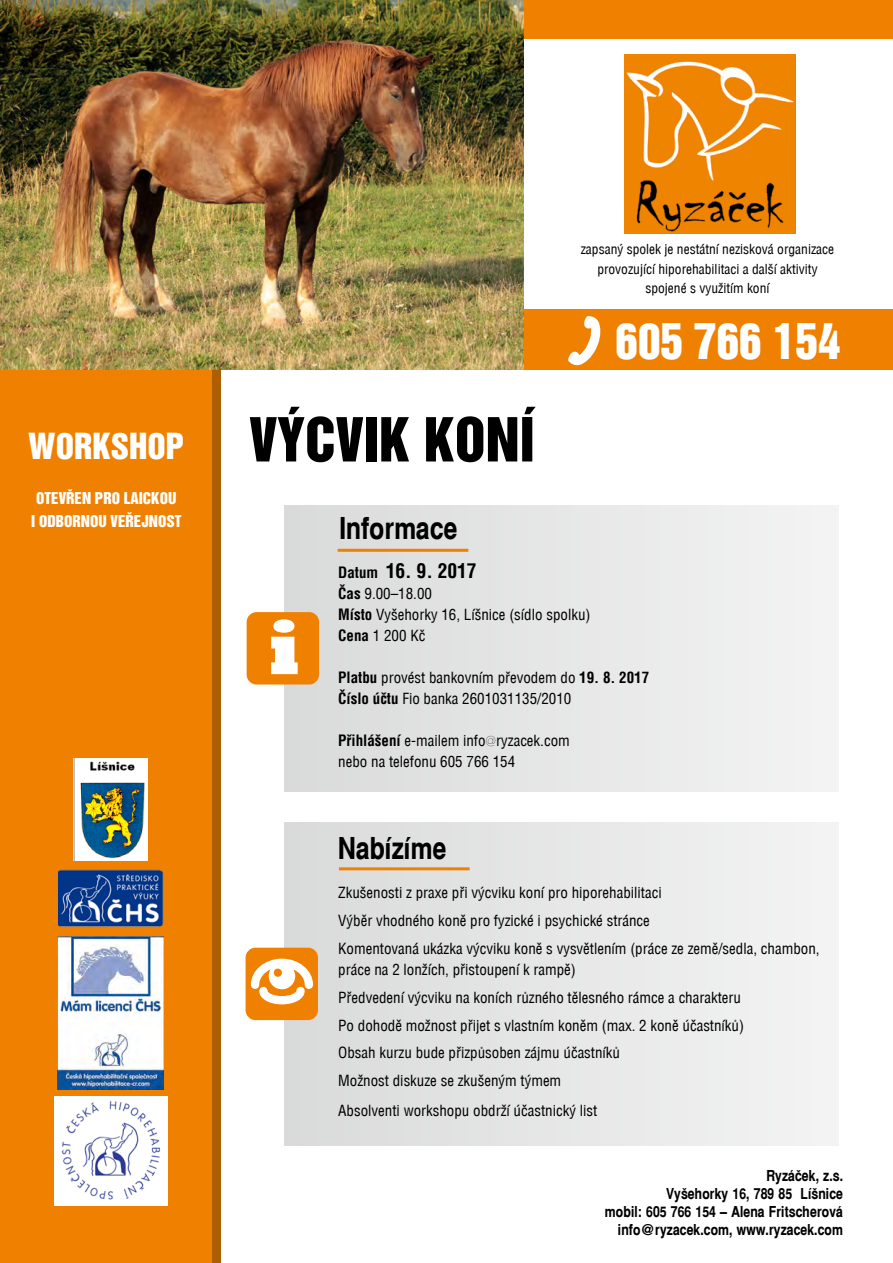
<style>
.page{position:relative;width:893px;height:1263px;background:#fff}
.page>*{position:absolute;margin:0;border:0;box-sizing:border-box;transform-origin:0 0}
.t1{font:55.5px "Switzerland Inserat CE";color:#000}
.t2{font:45px "Switzerland Inserat CE";color:#fff}
.t3{font:33px "Switzerland Inserat CE";color:#fff}
.t4{font:30px "Switzerland Narrow CE Bold";color:#000}
.t5{font:19.5px "Switzerland Condensed CE Bold";color:#000}
.t6{font:15px/27.8px "Switzerland Condensed CE";color:#000}
.t7{font:15px/18px "Switzerland Narrow CE Bold";color:#000;text-align:right}
.t8{font:15px/22.5px "Switzerland Inserat CE";color:#fff;text-align:center}
.t9{font:13.5px/19.5px "Switzerland Condensed CE";color:#000;text-align:center}
.s1{font-size:15px}
.s2{font-family:"Switzerland Condensed CE Bold"}
.s3{font-family:"Nimbus San DEE Ultr Ligh"}
.s4{font-family:"AT Switzerland";font-weight:700}
</style>
<div class="page">
<div style="left:0;top:316px;width:214px;height:947px;background:#f08100"></div>
<div style="left:213px;top:368px;width:8px;height:895px;background:#ac5e00"></div>
<img style="left:54px;top:1096px;width:113px;height:109px">
<img style="left:57px;top:936px;width:107px;height:153px">
<img style="left:73px;top:759px;width:75px;height:102px">
<img style="left:58px;top:869px;width:105px;height:58px">
<div style="left:285px;top:822px;width:554px;height:323px;background:#e7e7e7"></div>
<div style="left:285px;top:506px;width:554px;height:285px;background:#e7e7e7"></div>
<img style="left:625px;top:54px;width:170px;height:179px">
<div style="left:418px;top:0;width:475px;height:38px;background:#f08100"></div>
<div style="left:514px;top:309px;width:379px;height:61px;background:#f08100"></div>
<img style="left:0;top:0;width:523px;height:370px">
<div style="left:247px;top:612px;width:72px;height:72px;background:#f08100;border-radius:10px"></div>
<svg style="left:271px;top:619px;width:27px;height:55px"></svg>
<div style="left:246px;top:948px;width:72px;height:72px;background:#f08100;border-radius:10px"></div>
<svg style="left:251px;top:959px;width:62px;height:45px"></svg>
<svg style="left:568px;top:316px;width:33px;height:50px"></svg>
<hr style="left:338px;top:549px;width:130px;height:3px;background:#f08100">
<hr style="left:339px;top:867px;width:131px;height:3px;background:#f08100">
<h3 class="t3" style="left:28px;top:425px;width:158px">WORKSHOP</h3>
<p class="t8" style="left:31px;top:487px;width:152px">OTEVŘEN PRO LAICKOU<br>I ODBORNOU VEŘEJNOST</p>
<p class="t9" style="left:581px;top:240px;width:255px">zapsaný spolek je nestátní nezisková organizace provozující hiporehabilitaci a další aktivity spojené s využitím koní</p>
<h1 class="t1" style="left:249px;top:405px;width:287px">VÝCVIK KONÍ</h1>
<h3 class="t4" style="left:339px;top:511px;width:120px">Informace</h3>
<h2 class="t2" style="left:615px;top:313px;width:227px">605 766 154</h2>
<h3 class="t5" style="left:338px;top:560px;width:140px"><span class="s1">Datum</span> 16. 9. 2017</h3>
<p class="t6" style="left:338px;top:583px;width:254px;line-height:21px"><span class="s2">Čas</span> 9.00–18.00<br><span class="s2">Místo</span> Vyšehorky 16, Líšnice (sídlo spolku)<br><span class="s2">Cena</span> 1 200 Kč</p>
<p class="t6" style="left:338px;top:667px;width:312px;line-height:21px"><span class="s2">Platbu</span> provést bankovním převodem do <span class="s2">19. 8. 2017<br>Číslo účtu</span> Fio banka 2601031135/2010</p>
<p class="t6" style="left:338px;top:730px;width:233px;line-height:21px"><span class="s2">Přihlášení</span> e-mailem info<span class="s3">@</span>ryzacek.com nebo na telefonu 605 766 154</p>
<h3 class="t4" style="left:338px;top:831px;width:110px">Nabízíme</h3>
<p class="t6" style="left:338px;top:879px;width:483px">Zkušenosti z praxe při výcviku koní pro hiporehabilitaci<br>Výběr vhodného koně pro fyzické i psychické stránce<br>Komentovaná ukázka výcviku koně s vysvětlením (práce ze země/sedla, chambon,</p>
<p class="t6" style="left:338px;top:956px;width:407px">práce na 2 lonžích, přistoupení k rampě)<br>Předvedení výcviku na koních různého tělesného rámce a charakteru Po dohodě možnost přijet s vlastním koněm (max. 2 koně účastníků)<br>Obsah kurzu bude přizpůsoben zájmu účastníků<br>Možnost diskuze se zkušeným týmem</p>
<p class="t6" style="left:338px;top:1096px;width:260px">Absolventi workshopu obdrží účastnický list</p>
<p class="t7" style="left:605px;top:1167px;width:240px">Ryzáček, z.s.<br>Vyšehorky 16, 789 85 Líšnice<br>mobil: 605 766 154 – Alena Fritscherová info<span class="s4">@</span>ryzacek.com, www.ryzacek.com</p>
</div>
